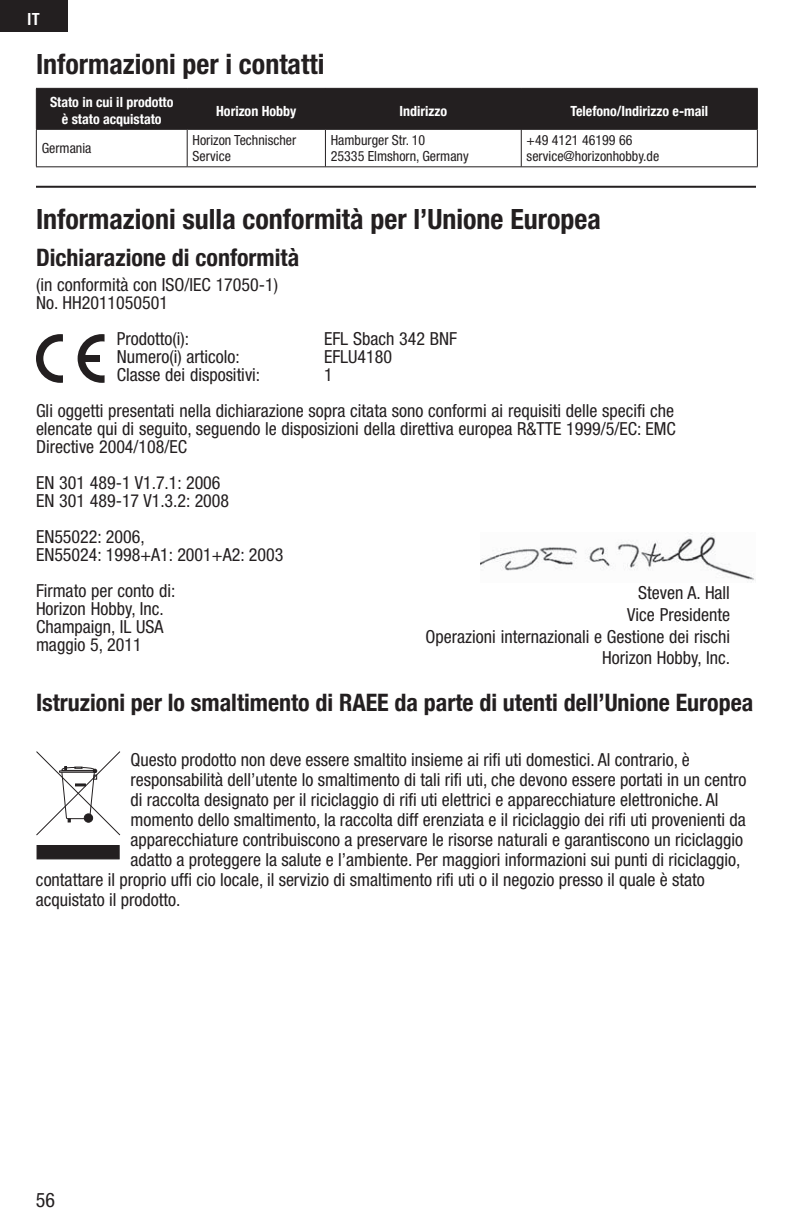
<style>
.page{position:relative;width:792px;height:1224px;background:#fff}
.page>*{position:absolute;margin:0;border:0;box-sizing:border-box;transform-origin:0 0}
.t1{font:700 condensed 28px "Helvetica Neue LT Std";color:#231f20}
.t2{font:700 condensed 24px "Helvetica Neue";color:#231f20}
.t3{font:condensed 20px "Helvetica Neue LT Std";color:#231f20}
.t4{font:condensed 18px/18px "Helvetica Neue LT Std";color:#231f20}
.t5{font:700 condensed 16px "Helvetica LT Std";color:#fff}
.t6{font:condensed 14px/16.8px "Helvetica Neue LT Std";color:#231f20}
.t7{font:700 condensed 14px/16.8px "Helvetica Neue";color:#fff;text-align:center}
</style>
<div class="page">
<div style="left:0;top:0;width:67px;height:31px;background:#231f20"></div>
<svg style="left:36px;top:334px;width:27px;height:49px"></svg>
<svg style="left:78px;top:334px;width:27px;height:49px"></svg>
<img style="left:480px;top:533px;width:274px;height:48px">
<hr style="left:36px;top:186px;width:720px;height:2px;background:#231f20">
<div style="left:37px;top:89px;width:720px;height:40px;background:#231f20"></div>
<hr style="left:36px;top:130px;width:1px;height:36px;background:#231f20">
<hr style="left:188px;top:129px;width:137px;height:1px;background:#231f20">
<hr style="left:36px;top:166px;width:151px;height:1px;background:#231f20">
<hr style="left:188px;top:88px;width:333px;height:1px;background:#231f20">
<hr style="left:325px;top:89px;width:1px;height:40px;background:#231f20">
<hr style="left:521px;top:88px;width:237px;height:1px;background:#231f20">
<hr style="left:521px;top:89px;width:1px;height:40px;background:#231f20">
<hr style="left:757px;top:89px;width:1px;height:40px;background:#231f20">
<hr style="left:187px;top:130px;width:1px;height:36px;background:#231f20">
<hr style="left:325px;top:130px;width:1px;height:36px;background:#231f20">
<hr style="left:521px;top:130px;width:1px;height:36px;background:#231f20">
<hr style="left:757px;top:130px;width:1px;height:36px;background:#231f20">
<hr style="left:187px;top:166px;width:571px;height:1px;background:#231f20">
<hr style="left:325px;top:129px;width:433px;height:1px;background:#231f20">
<hr style="left:36px;top:88px;width:152px;height:1px;background:#231f20">
<hr style="left:36px;top:89px;width:1px;height:40px;background:#231f20">
<hr style="left:187px;top:89px;width:1px;height:40px;background:#231f20">
<hr style="left:36px;top:129px;width:152px;height:1px;background:#231f20">
<div style="left:37px;top:845px;width:82px;height:14px;background:#231f20"></div>
<svg style="left:36px;top:751px;width:85px;height:85px"></svg>
<p class="t5" style="left:27px;top:14px;width:14px">IT</p>
<h1 class="t1" style="left:36px;top:54px;width:290px">Informazioni per i contatti</h1>
<p class="t7" style="left:50px;top:94px;width:125px">Stato in cui il prodotto è stato acquistato</p>
<p class="t7" style="left:216px;top:102px;width:82px">Horizon Hobby</p>
<p class="t7" style="left:400px;top:102px;width:49px">Indirizzo</p>
<p class="t7" style="left:570px;top:102px;width:139px">Telefono/Indirizzo e-mail</p>
<p class="t6" style="left:42px;top:141px;width:51px">Germania</p>
<p class="t6" style="left:193px;top:133px;width:105px">Horizon Technischer<br>Service</p>
<p class="t6" style="left:331px;top:133px;width:140px">Hamburger Str. 10<br>25335 Elmshorn, Germany</p>
<p class="t6" style="left:527px;top:133px;width:134px">+49 4121 46199 66 service@horizonhobby.de</p>
<h1 class="t1" style="left:36px;top:209px;width:567px">Informazioni sulla conformità per l’Unione Europea</h1>
<h2 class="t2" style="left:36px;top:242px;width:265px">Dichiarazione di conformità</h2>
<p class="t4" style="left:36px;top:277px;width:244px">(in conformità con ISO/IEC 17050-1)<br>No. HH2011050501</p>
<p class="t4" style="left:117px;top:331px;width:74px">Prodotto(i):</p>
<p class="t4" style="left:324px;top:331px;width:135px">EFL Sbach 342 BNF</p>
<p class="t4" style="left:117px;top:349px;width:125px">Numero(i) articolo:</p>
<p class="t4" style="left:324px;top:349px;width:70px">EFLU4180</p>
<p class="t4" style="left:117px;top:367px;width:145px">Classe dei dispositivi:</p>
<p class="t4" style="left:36px;top:358px;width:640px;line-height:36px;text-indent:288px">1<br>Gli oggetti presentati nella dichiarazione sopra citata sono conformi ai requisiti delle specifi che</p>
<p class="t4" style="left:36px;top:421px;width:641px">elencate qui di seguito, seguendo le disposizioni della direttiva europea R&amp;TTE 1999/5/EC: EMC<br>Directive 2004/108/EC</p>
<p class="t4" style="left:36px;top:475px;width:195px">EN 301 489-1 V1.7.1: 2006<br>EN 301 489-17 V1.3.2: 2008</p>
<p class="t4" style="left:36px;top:529px;width:249px">EN55022: 2006,<br>EN55024: 1998+A1: 2001+A2: 2003</p>
<p class="t4" style="left:36px;top:583px;width:141px">Firmato per conto di:<br>Horizon Hobby, Inc.<br>Champaign, IL USA maggio 5, 2011</p>
<p class="t4" style="left:426px;top:584px;width:306px;line-height:21.6px;text-align:right">Steven A. Hall<br>Vice Presidente<br>Operazioni internazionali e Gestione dei rischi<br>Horizon Hobby, Inc.</p>
<h2 class="t2" style="left:36px;top:688px;width:719px">Istruzioni per lo smaltimento di RAEE da parte di utenti dell’Unione Europea</h2>
<p class="t4" style="left:130px;top:753px;width:561px">Questo prodotto non deve essere smaltito insieme ai rifi uti domestici. Al contrario, è</p>
<p class="t4" style="left:130px;top:773px;width:618px">responsabilità dell’utente lo smaltimento di tali rifi uti, che devono essere portati in un centro</p>
<p class="t4" style="left:130px;top:793px;width:590px">di raccolta designato per il riciclaggio di rifi uti elettrici e apparecchiature elettroniche. Al</p>
<p class="t4" style="left:130px;top:813px;width:617px">momento dello smaltimento, la raccolta diff erenziata e il riciclaggio dei rifi uti provenienti da</p>
<p class="t4" style="left:130px;top:833px;width:614px">apparecchiature contribuiscono a preservare le risorse naturali e garantiscono un riciclaggio</p>
<p class="t4" style="left:130px;top:853px;width:612px">adatto a proteggere la salute e l’ambiente. Per maggiori informazioni sui punti di riciclaggio,</p>
<p class="t4" style="left:36px;top:873px;width:670px">contattare il proprio uffi cio locale, il servizio di smaltimento rifi uti o il negozio presso il quale è stato</p>
<p class="t4" style="left:36px;top:893px;width:146px">acquistato il prodotto.</p>
<p class="t3" style="left:36px;top:1192px;width:21px">56</p>
</div>
